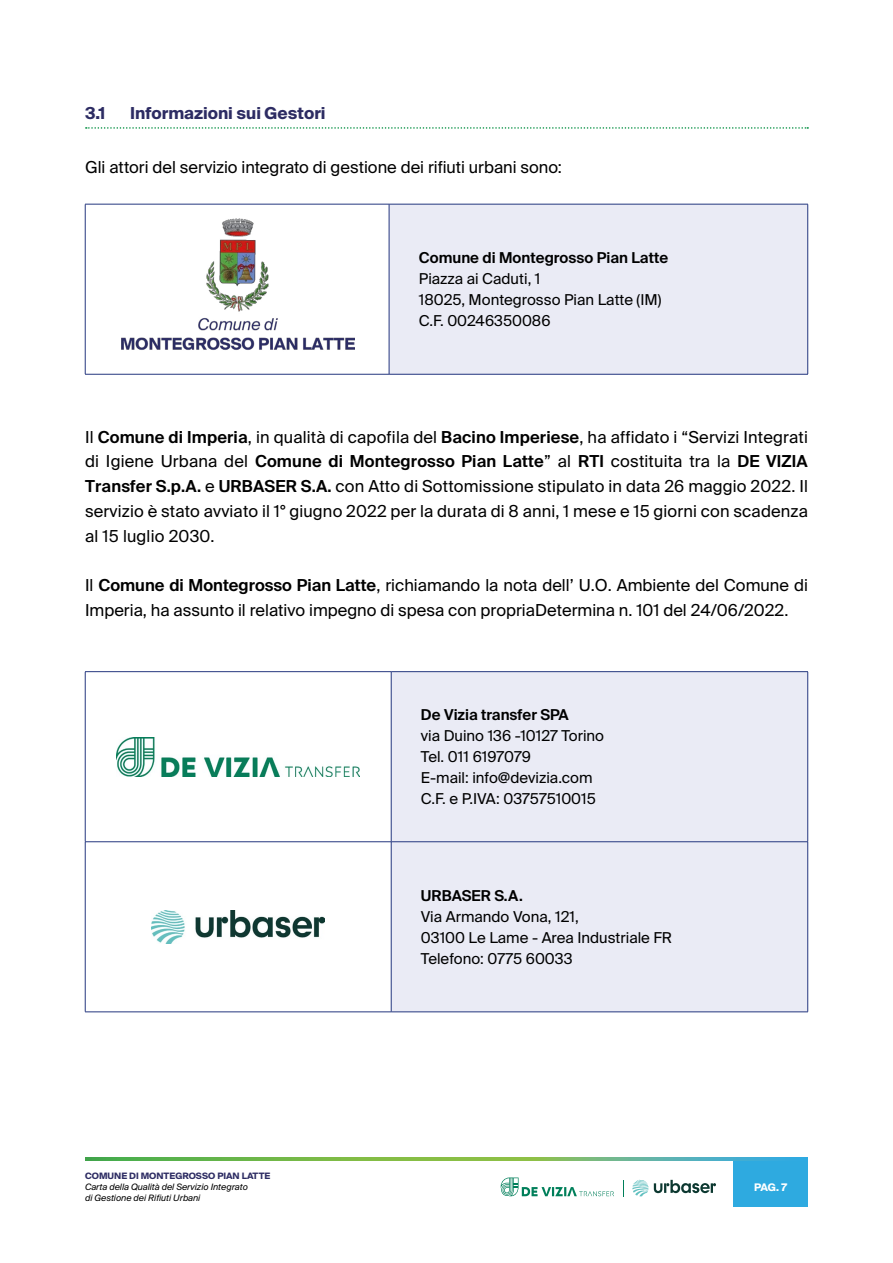
<style>
.page{position:relative;width:893px;height:1263px;background:#fff}
.page>*{position:absolute;margin:0;border:0;box-sizing:border-box;transform-origin:0 0}
.t1{font:16.5px/24.8px "Suisse Intl";color:#000;text-align:justify}
.t2{font:700 16.5px "Suisse Intl";color:#2d2c63}
.t3{font:15px/21px "Suisse Intl";color:#000}
.t4{font:600 15px "Suisse Intl";color:#000}
.t5{font:700 10.5px "Suisse Intl";color:#fff}
.t6{font:italic 8.85px/10.8px "Suisse Intl";color:#000}
.t7{font:700 8.85px "Suisse Intl";color:#2d2c63}
.s1{font-weight:600}
</style>
<div class="page">
<div style="left:733px;top:1161px;width:75px;height:46px;background:#2eaae0"></div>
<svg style="left:85px;top:1158px;width:723px;height:3px;background:#6ab66c"></svg>
<svg style="left:654px;top:1180px;width:62px;height:13px"></svg>
<svg style="left:632px;top:1180px;width:16px;height:16px"></svg>
<svg style="left:501px;top:1177px;width:113px;height:19px"></svg>
<svg style="left:623px;top:1180px;width:1px;height:16px"></svg>
<svg style="left:86px;top:127px;width:722px;height:2px"></svg>
<div style="left:389px;top:204px;width:419px;height:170px;background:#eaebf5"></div>
<hr style="left:85px;top:204px;width:304px;height:1px;background:#25377f">
<hr style="left:85px;top:204px;width:1px;height:170px;background:#25377f">
<hr style="left:389px;top:204px;width:419px;height:1px;background:#25377f">
<hr style="left:389px;top:204px;width:1px;height:170px;background:#25377f">
<hr style="left:807px;top:204px;width:1px;height:170px;background:#25377f">
<hr style="left:85px;top:374px;width:304px;height:1px;background:#25377f">
<hr style="left:389px;top:374px;width:419px;height:1px;background:#25377f">
<img style="left:121px;top:218px;width:233px;height:132px">
<div style="left:392px;top:672px;width:415px;height:339px;background:#eaebf5"></div>
<hr style="left:85px;top:671px;width:306px;height:1px;background:#25377f">
<hr style="left:85px;top:672px;width:1px;height:169px;background:#25377f">
<hr style="left:391px;top:671px;width:417px;height:1px;background:#25377f">
<hr style="left:391px;top:672px;width:1px;height:169px;background:#25377f">
<hr style="left:807px;top:672px;width:1px;height:169px;background:#25377f">
<hr style="left:85px;top:841px;width:306px;height:1px;background:#25377f">
<hr style="left:85px;top:842px;width:1px;height:170px;background:#25377f">
<hr style="left:391px;top:841px;width:417px;height:1px;background:#25377f">
<hr style="left:391px;top:842px;width:1px;height:170px;background:#25377f">
<hr style="left:807px;top:842px;width:1px;height:170px;background:#25377f">
<hr style="left:85px;top:1011px;width:306px;height:1px;background:#25377f">
<hr style="left:391px;top:1011px;width:417px;height:1px;background:#25377f">
<img style="left:117px;top:737px;width:243px;height:39px">
<img style="left:152px;top:910px;width:173px;height:33px">
<p class="t2" style="left:85px;top:103px;width:22px">3.1</p>
<p class="t2" style="left:130px;top:103px;width:197px">Informazioni sui Gestori</p>
<p class="t1" style="left:85px;top:155px;width:478px">Gli attori del servizio integrato di gestione dei rifiuti urbani sono:</p>
<p class="t4" style="left:419px;top:249px;width:251px">Comune di Montegrosso Pian Latte</p>
<p class="t3" style="left:419px;top:269px;width:244px">Piazza ai Caduti, 1<br>18025, Montegrosso Pian Latte (IM)<br>C.F. 00246350086</p>
<p class="t1" style="left:85px;top:425px;width:724px">Il <span class="s1">Comune di Imperia</span>, in qualità di capofila del <span class="s1">Bacino Imperiese</span>, ha affidato i “Servizi Integrati di Igiene Urbana del <span class="s1">Comune di Montegrosso Pian Latte</span>” al <span class="s1">RTI</span> costituita tra la <span class="s1">DE VIZIA Transfer S.p.A.</span> e <span class="s1">URBASER S.A.</span> con Atto di Sottomissione stipulato in data 26 maggio 2022. Il servizio è stato avviato il 1° giugno 2022 per la durata di 8 anni, 1 mese e 15 giorni con scadenza al 15 luglio 2030.</p>
<p class="t1" style="left:85px;top:573px;width:724px">Il <span class="s1">Comune di Montegrosso Pian Latte</span>, richiamando la nota dell’ U.O. Ambiente del Comune di<br>Imperia, ha assunto il relativo impegno di spesa con propriaDetermina n. 101 del 24/06/2022.</p>
<p class="t4" style="left:421px;top:706px;width:149px">De Vizia transfer SPA</p>
<p class="t3" style="left:421px;top:726px;width:185px">via Duino 136 -10127 Torino<br>Tel. 011 6197079<br>E-mail: info@devizia.com<br>C.F. e P.IVA: 03757510015</p>
<p class="t7" style="left:85px;top:1171px;width:187px">COMUNE DI MONTEGROSSO PIAN LATTE</p>
<p class="t6" style="left:85px;top:1182px;width:164px">Carta della Qualità del Servizio Integrato di Gestione dei Rifiuti Urbani</p>
<p class="t4" style="left:421px;top:887px;width:103px">URBASER S.A.</p>
<p class="t3" style="left:421px;top:906px;width:253px">Via Armando Vona, 121,<br>03100 Le Lame - Area Industriale FR<br>Telefono: 0775 60033</p>
<p class="t5" style="left:754px;top:1181px;width:34px">PAG. 7</p>
</div>
